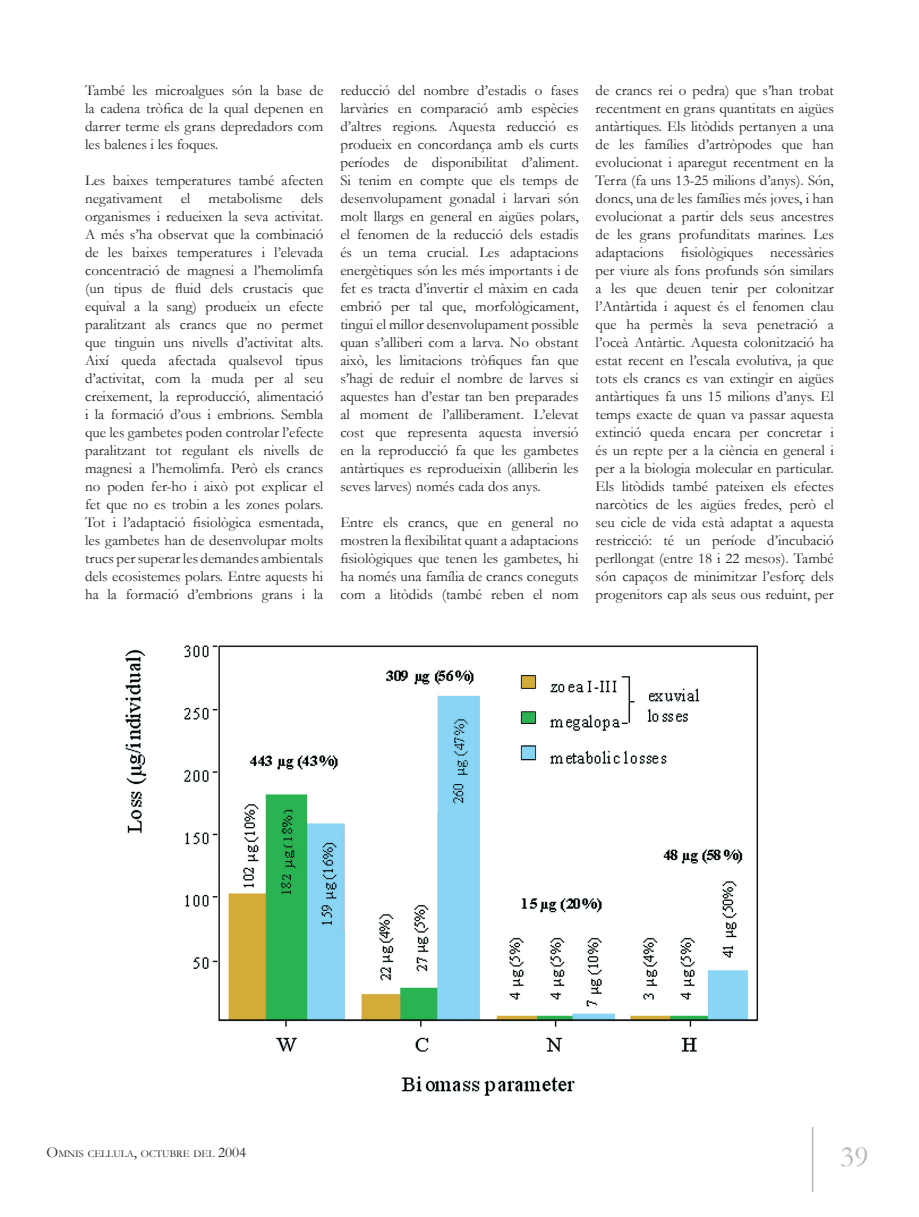
<style>
.page{position:relative;width:919px;height:1217px;background:#fff}
.page>*{position:absolute;margin:0;border:0;box-sizing:border-box;transform-origin:0 0}
.t1{font:30px "Garamond";color:#b4b5b8}
.t2{font:15px/18px "Garamond";color:#231f20;text-align:justify}
.t3{font:10.5px "Garamond";color:#231f20}
.s1{font-size:15px}
</style>
<div class="page">
<hr style="left:811px;top:1126px;width:2px;height:65px;background:#b4b5b8">
<img style="left:125px;top:645px;width:633px;height:451px">
<p class="t2" style="left:85px;top:81px;width:240px">També les microalgues són la base de la cadena tròfica de la qual depenen en darrer terme els grans depredadors com les balenes i les foques.</p>
<p class="t2" style="left:85px;top:171px;width:240px">Les baixes temperatures també afecten negativament el metabolisme dels organismes i redueixen la seva activitat.<br>A més s’ha observat que la combinació de les baixes temperatures i l’elevada concentració de magnesi a l’hemolimfa (un tipus de fluid dels crustacis que equival a la sang) produeix un efecte paralitzant als crancs que no permet que tinguin uns nivells d’activitat alts.<br>Així queda afectada qualsevol tipus d’activitat, com la muda per al seu creixement, la reproducció, alimentació i la formació d’ous i embrions. Sembla que les gambetes poden controlar l’efecte paralitzant tot regulant els nivells de magnesi a l’hemolimfa. Però els crancs no poden fer-ho i això pot explicar el fet que no es trobin a les zones polars.<br>Tot i l’adaptació fisiològica esmentada, les gambetes han de desenvolupar molts trucs per superar les demandes ambientals dels ecosistemes polars. Entre aquests hi ha la formació d’embrions grans i la</p>
<p class="t2" style="left:340px;top:81px;width:240px">reducció del nombre d’estadis o fases larvàries en comparació amb espècies d’altres regions. Aquesta reducció es produeix en concordança amb els curts períodes de disponibilitat d’aliment.<br>Si tenim en compte que els temps de desenvolupament gonadal i larvari són molt llargs en general en aigües polars, el fenomen de la reducció dels estadis és un tema crucial. Les adaptacions energètiques són les més importants i de fet es tracta d’invertir el màxim en cada embrió per tal que, morfològicament, tingui el millor desenvolupament possible quan s’alliberi com a larva. No obstant això, les limitacions tròfiques fan que s’hagi de reduir el nombre de larves si aquestes han d’estar tan ben preparades al moment de l’alliberament. L’elevat cost que representa aquesta inversió en la reproducció fa que les gambetes antàrtiques es reprodueixin (alliberin les seves larves) només cada dos anys.</p>
<p class="t2" style="left:340px;top:513px;width:240px">Entre els crancs, que en general no mostren la flexibilitat quant a adaptacions fisiològiques que tenen les gambetes, hi ha només una família de crancs coneguts com a litòdids (també reben el nom</p>
<p class="t2" style="left:595px;top:81px;width:240px">de crancs rei o pedra) que s’han trobat recentment en grans quantitats en aigües antàrtiques. Els litòdids pertanyen a una de les famílies d’artròpodes que han evolucionat i aparegut recentment en la Terra (fa uns 13-25 milions d’anys). Són, doncs, una de les famílies més joves, i han evolucionat a partir dels seus ancestres de les grans profunditats marines. Les adaptacions fisiològiques necessàries per viure als fons profunds són similars a les que deuen tenir per colonitzar l’Antàrtida i aquest és el fenomen clau que ha permès la seva penetració a l’oceà Antàrtic. Aquesta colonització ha estat recent en l’escala evolutiva, ja que tots els crancs es van extingir en aigües antàrtiques fa uns 15 milions d’anys. El temps exacte de quan va passar aquesta extinció queda encara per concretar i és un repte per a la ciència en general i per a la biologia molecular en particular.<br>Els litòdids també pateixen els efectes narcòtics de les aigües fredes, però el seu cicle de vida està adaptat a aquesta restricció: té un període d’incubació perllongat (entre 18 i 22 mesos). També són capaços de minimitzar l’esforç dels progenitors cap als seus ous reduint, per</p>
<p class="t3" style="left:47px;top:1146px;width:201px"><span class="s1">O</span>MNIS CELLULA<span class="s1">,</span> OCTUBRE DEL <span class="s1">2004</span></p>
<h1 class="t1" style="left:840px;top:1136px;width:30px">39</h1>
</div>
